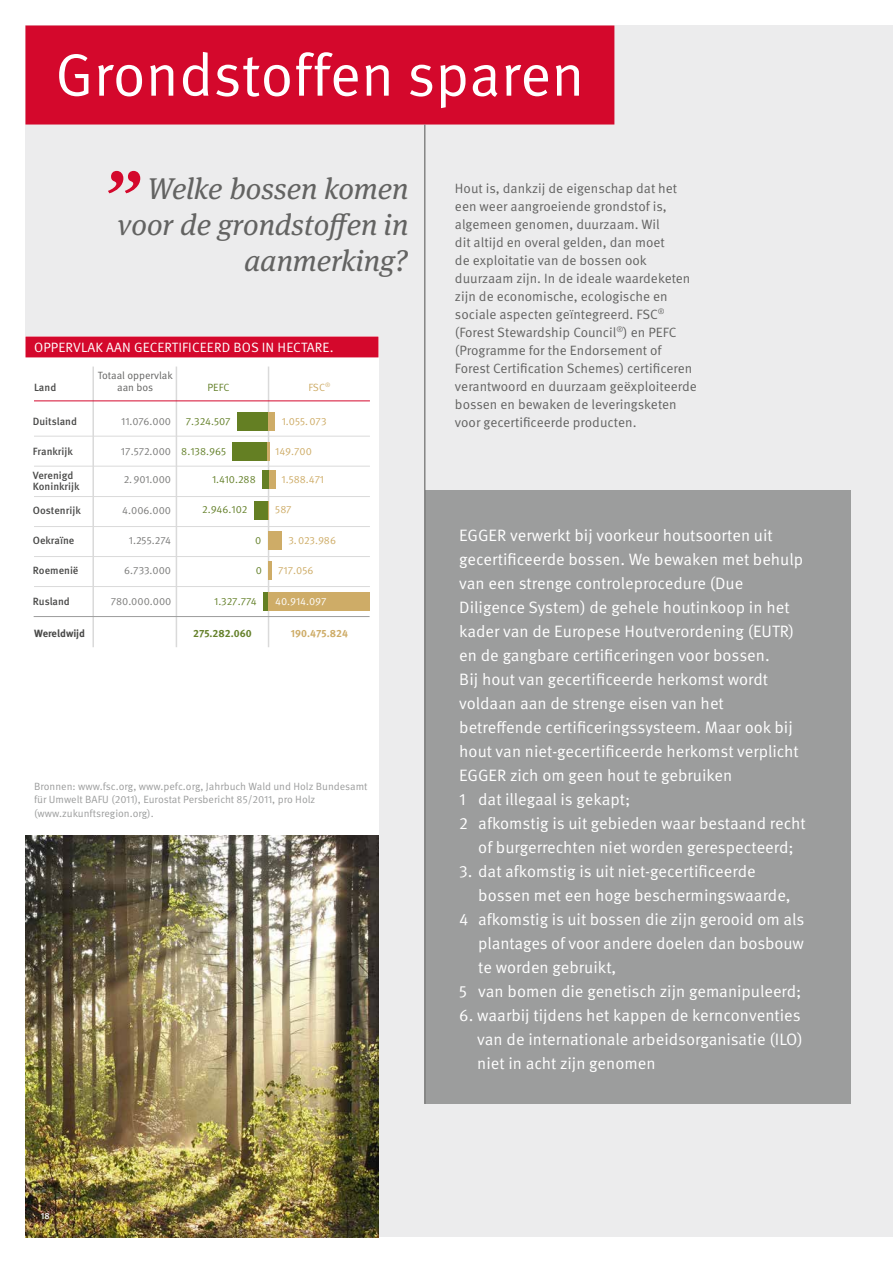
<style>
.page{position:relative;width:893px;height:1263px;background:#fff}
.page>*{position:absolute;margin:0;border:0;box-sizing:border-box;transform-origin:0 0}
.t1{font:60px "Meta Pro";color:#fff}
.t2{font:italic 30px/36px "Meta Serif Pro";color:#636362;text-align:right}
.t3{font:16.5px/24px "Meta Pro";color:#fff}
.t4{font:13.5px/18px "Meta Pro";color:#636362}
.t5{font:13.5px "Meta Pro";letter-spacing:.01em;color:#fff}
.t6{font:10.5px/13.5px "Meta Pro";color:#9c9d9d}
.t7{font:500 10.5px/10.5px "Meta Pro";color:#494948}
.t8{font:10.5px "Meta Pro";color:#7b7b7a}
.t9{font:10.5px "Meta Pro";color:#65812b}
.t10{font:10.5px "Meta Pro";color:#ceac67}
.t11{font:10.5px/12px "Meta Pro";color:#636362;text-align:center}
.t12{font:700 10.5px "Meta Pro";color:#65812b}
.t13{font:700 10.5px "Meta Pro";color:#ceac67}
.t14{font:700 10.5px "Meta Pro";color:#494948}
.t15{font:10.5px "Meta Pro";letter-spacing:-.01em;color:#fff}
.t16{font:500 9px "Meta Pro";color:#fff}
</style>
<div class="page">
<div style="left:26px;top:26px;width:867px;height:1211px;background:#ececed"></div>
<img style="left:26px;top:835px;width:352px;height:402px">
<div style="left:20px;top:337px;width:358px;height:498px;background:#fff"></div>
<hr style="left:34px;top:496px;width:336px;height:1px;background:#dadada">
<hr style="left:34px;top:586px;width:336px;height:1px;background:#dadada">
<hr style="left:34px;top:526px;width:336px;height:1px;background:#dadada">
<hr style="left:34px;top:556px;width:336px;height:1px;background:#dadada">
<hr style="left:34px;top:436px;width:336px;height:1px;background:#dadada">
<hr style="left:34px;top:466px;width:336px;height:1px;background:#dadada">
<hr style="left:268px;top:367px;width:1px;height:280px;background:#dadada">
<div style="left:262px;top:471px;width:7px;height:18px;background:#647f23"></div>
<div style="left:269px;top:471px;width:6px;height:18px;background:#ceac67"></div>
<div style="left:269px;top:532px;width:13px;height:18px;background:#ceac67"></div>
<hr style="left:269px;top:562px;width:3px;height:18px;background:#ceac67">
<div style="left:237px;top:412px;width:32px;height:18px;background:#647f23"></div>
<div style="left:269px;top:412px;width:6px;height:18px;background:#ceac67"></div>
<div style="left:263px;top:593px;width:6px;height:18px;background:#647f23"></div>
<div style="left:269px;top:593px;width:101px;height:18px;background:#ceac67"></div>
<div style="left:233px;top:442px;width:34px;height:18px;background:#647f23"></div>
<hr style="left:267px;top:442px;width:3px;height:18px;background:#ceac67">
<div style="left:254px;top:501px;width:15px;height:18px;background:#647f23"></div>
<svg style="left:269px;top:501px;width:1px;height:18px"></svg>
<hr style="left:92px;top:367px;width:2px;height:280px;background:#dadada">
<hr style="left:176px;top:367px;width:1px;height:280px;background:#dadada">
<div style="left:26px;top:337px;width:352px;height:20px;background:#d4082c"></div>
<hr style="left:34px;top:616px;width:336px;height:1px;background:#9c9d9d">
<hr style="left:34px;top:400px;width:336px;height:1px;background:#d4082c">
<svg style="left:108px;top:171px;width:32px;height:22px"></svg>
<div style="left:25px;top:26px;width:589px;height:99px;background:#d4082c"></div>
<div style="left:425px;top:490px;width:425px;height:614px;background:#9c9d9d"></div>
<hr style="left:424px;top:125px;width:1px;height:979px;background:#636362">
<h1 class="t1" style="left:55px;top:39px;width:531px">Grondstoffen sparen</h1>
<h2 class="t2" style="left:118px;top:169px;width:292px">Welke bossen komen voor de grondstoffen in aanmerking?</h2>
<p class="t5" style="left:34px;top:339px;width:301px">OPPERVLAK AAN GECERTIFICEERD BOS IN HECTARE.</p>
<p class="t7" style="left:34px;top:382px;width:24px">Land</p>
<p class="t7" style="left:33px;top:416px;width:46px">Duitsland</p>
<p class="t7" style="left:33px;top:446px;width:41px">Frankrijk</p>
<p class="t7" style="left:33px;top:471px;width:48px">Verenigd<br>Koninkrijk</p>
<p class="t7" style="left:33px;top:505px;width:49px">Oostenrijk</p>
<p class="t7" style="left:33px;top:535px;width:43px">Oekraïne</p>
<p class="t7" style="left:33px;top:565px;width:47px">Roemenië</p>
<p class="t7" style="left:33px;top:596px;width:38px">Rusland</p>
<p class="t11" style="left:98px;top:369px;width:76px">Totaal oppervlak aan bos</p>
<p class="t8" style="left:121px;top:415px;width:51px">11.076.000</p>
<p class="t8" style="left:121px;top:445px;width:52px">17.572.000</p>
<p class="t8" style="left:124px;top:473px;width:49px">2.901.000</p>
<p class="t8" style="left:122px;top:504px;width:50px">4.006.000</p>
<p class="t8" style="left:129px;top:534px;width:44px">1.255.274</p>
<p class="t8" style="left:124px;top:564px;width:48px">6.733.000</p>
<p class="t8" style="left:111px;top:595px;width:62px">780.000.000</p>
<p class="t9" style="left:208px;top:381px;width:23px">PEFC</p>
<p class="t10" style="left:308px;top:381px;width:24px">FSC<sup>®</sup></p>
<p class="t9" style="left:186px;top:415px;width:46px">7.324.507</p>
<p class="t10" style="left:282px;top:414px;width:46px">1.055.073</p>
<p class="t9" style="left:181px;top:445px;width:46px">8.138.965</p>
<p class="t10" style="left:275px;top:445px;width:38px">149.700</p>
<p class="t9" style="left:212px;top:473px;width:45px">1.410.288</p>
<p class="t10" style="left:282px;top:473px;width:44px">1.588.471</p>
<p class="t9" style="left:202px;top:503px;width:47px">2.946.102</p>
<p class="t10" style="left:275px;top:503px;width:18px">587</p>
<p class="t9" style="left:255px;top:534px;width:8px">0</p>
<p class="t10" style="left:288px;top:534px;width:49px">3.023.986</p>
<p class="t9" style="left:256px;top:564px;width:8px">0</p>
<p class="t10" style="left:278px;top:564px;width:37px">717.056</p>
<p class="t9" style="left:214px;top:595px;width:44px">1.327.774</p>
<p class="t15" style="left:275px;top:595px;width:53px">40.914.097</p>
<p class="t14" style="left:34px;top:625px;width:53px">Wereldwijd</p>
<p class="t12" style="left:193px;top:625px;width:60px">275.282.060</p>
<p class="t13" style="left:291px;top:625px;width:59px">190.475.824</p>
<p class="t6" style="left:34px;top:780px;width:335px">Bronnen: www.fsc.org, www.pefc.org, Jahrbuch Wald und Holz Bundesamt für Umwelt BAFU (2011), Eurostat Persbericht 85/2011, pro Holz (www.zukunftsregion.org).</p>
<p class="t4" style="left:455px;top:179px;width:243px">Hout is, dankzij de eigenschap dat het een weer aangroeiende grondstof is, algemeen genomen, duurzaam. Wil<br>dit altijd en overal gelden, dan moet<br>de exploitatie van de bossen ook duurzaam zijn. In de ideale waardeketen zijn de economische, ecologische en sociale aspecten geïntegreerd. FSC<sup>® </sup>(Forest Stewardship Council<sup>®</sup>) en PEFC (Programme for the Endorsement of Forest Certification Schemes) certificeren verantwoord en duurzaam geëxploiteerde bossen en bewaken de leveringsketen voor gecertificeerde producten.</p>
<p class="t3" style="left:459px;top:523px;width:315px">EGGER verwerkt bij voorkeur houtsoorten uit</p>
<p class="t3" style="left:459px;top:547px;width:345px">gecertificeerde bossen. We bewaken met behulp</p>
<p class="t3" style="left:459px;top:571px;width:285px">van een strenge controleprocedure (Due</p>
<p class="t3" style="left:459px;top:595px;width:332px">Diligence System) de gehele houtinkoop in het</p>
<p class="t3" style="left:459px;top:619px;width:336px">kader van de Europese Houtverordening (EUTR)</p>
<p class="t3" style="left:459px;top:643px;width:312px">en de gangbare certificeringen voor bossen.</p>
<p class="t3" style="left:459px;top:667px;width:310px">Bij hout van gecertificeerde herkomst wordt</p>
<p class="t3" style="left:459px;top:691px;width:266px">voldaan aan de strenge eisen van het</p>
<p class="t3" style="left:459px;top:715px;width:335px">betreffende certificeringssysteem. Maar ook bij</p>
<p class="t3" style="left:459px;top:739px;width:341px">hout van niet-gecertificeerde herkomst verplicht</p>
<p class="t3" style="left:459px;top:763px;width:275px">EGGER zich om geen hout te gebruiken</p>
<p class="t3" style="left:459px;top:787px;width:173px">1 dat illegaal is gekapt;</p>
<p class="t3" style="left:459px;top:811px;width:348px">2 afkomstig is uit gebieden waar bestaand recht</p>
<p class="t3" style="left:478px;top:835px;width:317px">of burgerrechten niet worden gerespecteerd;</p>
<p class="t3" style="left:459px;top:859px;width:298px">3. dat afkomstig is uit niet-gecertificeerde</p>
<p class="t3" style="left:478px;top:883px;width:314px">bossen met een hoge beschermingswaarde,</p>
<p class="t3" style="left:459px;top:907px;width:346px">4 afkomstig is uit bossen die zijn gerooid om als</p>
<p class="t3" style="left:478px;top:931px;width:327px">plantages of voor andere doelen dan bosbouw</p>
<p class="t3" style="left:478px;top:955px;width:140px">te worden gebruikt,</p>
<p class="t3" style="left:459px;top:979px;width:344px">5 van bomen die genetisch zijn gemanipuleerd;</p>
<p class="t3" style="left:477px;top:1003px;width:327px;text-indent:-18px">6. waarbij tijdens het kappen de kernconventies van de internationale arbeidsorganisatie (ILO) niet in acht zijn genomen</p>
<p class="t16" style="left:41px;top:1210px;width:11px">18</p>
</div>
